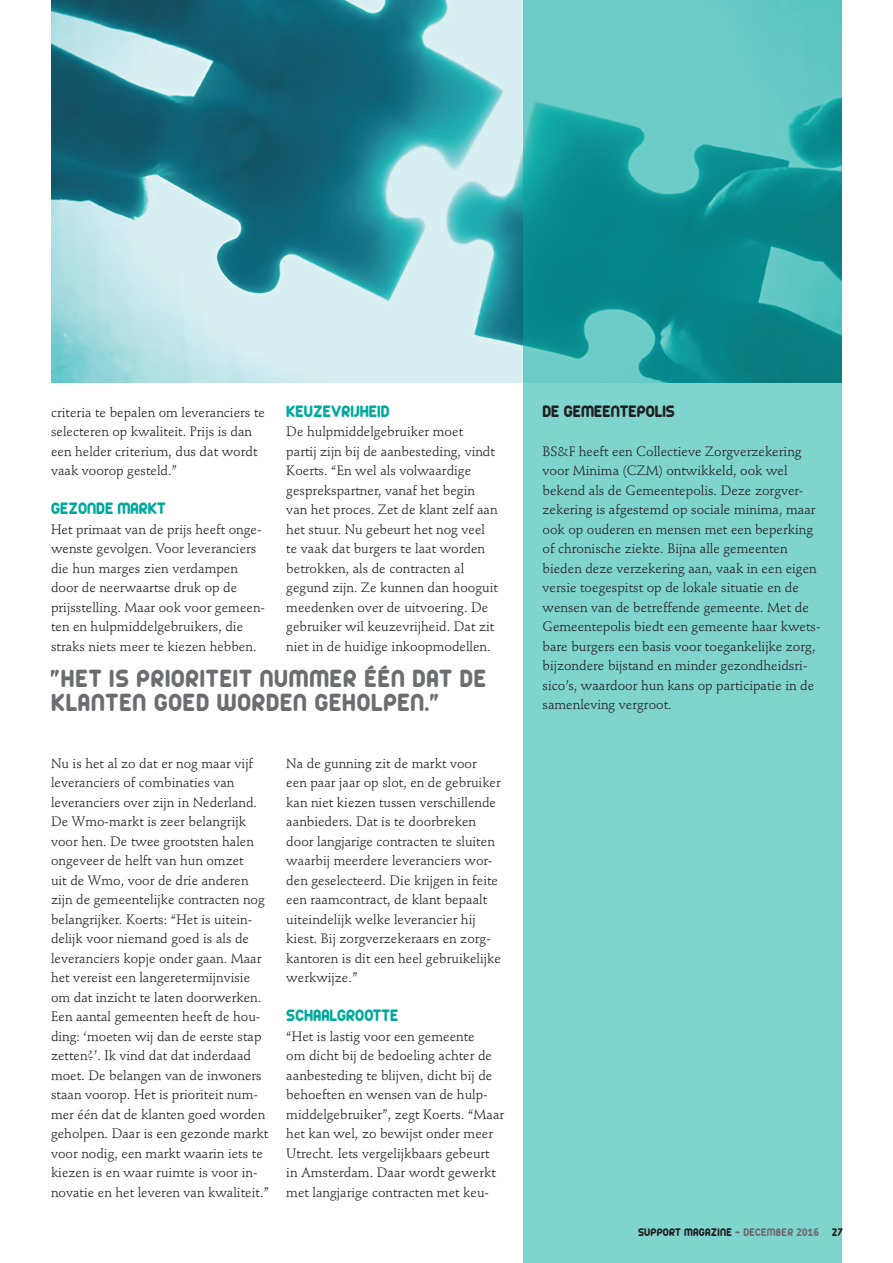
<style>
.page{position:relative;width:893px;height:1263px;background:#fff}
.page>*{position:absolute;margin:0;border:0;box-sizing:border-box;transform-origin:0 0}
.t1{font:27px/24px "z Arista";letter-spacing:.03em;color:#6c6d70}
.t2{font:18px "z Arista";color:#00a99d}
.t3{font:18px "z Arista";color:#231f20}
.t4{font:13.5px/19.5px "Stempel Schneidler Std";color:#231f20}
.t5{font:12px "z Arista";letter-spacing:.02em;color:#231f20}
.s1{color:#6c6d70}
</style>
<div class="page">
<img style="left:51px;top:0;width:472px;height:382px">
<svg style="left:523px;top:0;width:319px;height:1263px;background:#69c6c2"></svg>
<p class="t4" style="left:51px;top:402px;width:215px">criteria te bepalen om leveranciers te selecteren op kwaliteit. Prijs is dan een helder criterium, dus dat wordt vaak voorop gesteld.”</p>
<h2 class="t2" style="left:51px;top:499px;width:116px">GEZONDE MARKT</h2>
<p class="t4" style="left:51px;top:519px;width:216px">Het primaat van de prijs heeft onge&shy;wenste gevolgen. Voor leveranciers die hun marges zien verdampen door de neerwaartse druk op de prijsstelling. Maar ook voor gemeen&shy;ten en hulpmiddelgebruikers, die straks niets meer te kiezen hebben.</p>
<h2 class="t2" style="left:286px;top:402px;width:105px">KEUZEVRIJHEID</h2>
<p class="t4" style="left:286px;top:422px;width:213px">De hulpmiddelgebruiker moet<br>partij zijn bij de aanbesteding, vindt Koerts. “En wel als volwaardige gesprekspartner, vanaf het begin van het proces. Zet de klant zelf aan het stuur. Nu gebeurt het nog veel te vaak dat burgers te laat worden betrokken, als de contracten al gegund zijn. Ze kunnen dan hooguit meedenken over de uitvoering. De gebruiker wil keuzevrijheid. Dat zit niet in de huidige inkoopmodellen.</p>
<h1 class="t1" style="left:51px;top:666px;width:437px">”HET IS PRIORITEIT NUMMER ÉÉN DAT DE<br>KLANTEN GOED WORDEN GEHOLPEN.”</h1>
<p class="t4" style="left:51px;top:753px;width:220px">Nu is het al zo dat er nog maar vijf leveranciers of combinaties van leveranciers over zijn in Nederland.<br>De Wmo-markt is zeer belangrijk voor hen. De twee grootsten halen ongeveer de helft van hun omzet<br>uit de Wmo, voor de drie anderen zijn de gemeentelijke contracten nog belangrijker. Koerts: “Het is uitein&shy;delijk voor niemand goed is als de leveranciers kopje onder gaan. Maar het vereist een langeretermijnvisie om dat inzicht te laten doorwerken.<br>Een aantal gemeenten heeft de hou&shy;ding: ‘moeten wij dan de eerste stap zetten?’. Ik vind dat dat inderdaad moet. De belangen van de inwoners staan voorop. Het is prioriteit num&shy;mer één dat de klanten goed worden geholpen. Daar is een gezonde markt voor nodig, een markt waarin iets te kiezen is en waar ruimte is voor in&shy;novatie en het leveren van kwaliteit.”</p>
<p class="t4" style="left:286px;top:753px;width:216px">Na de gunning zit de markt voor<br>een paar jaar op slot, en de gebruiker kan niet kiezen tussen verschillende aanbieders. Dat is te doorbreken door langjarige contracten te sluiten waarbij meerdere leveranciers wor&shy;den geselecteerd. Die krijgen in feite een raamcontract, de klant bepaalt uiteindelijk welke leverancier hij kiest. Bij zorgverzekeraars en zorg&shy;kantoren is dit een heel gebruikelijke werkwijze.”</p>
<h2 class="t2" style="left:286px;top:1006px;width:114px">SCHAALGROOTTE</h2>
<p class="t4" style="left:286px;top:1026px;width:220px">“Het is lastig voor een gemeente<br>om dicht bij de bedoeling achter de aanbesteding te blijven, dicht bij de behoeften en wensen van de hulp&shy;middelgebruiker”, zegt Koerts. “Maar het kan wel, zo bewijst onder meer Utrecht. Iets vergelijkbaars gebeurt in Amsterdam. Daar wordt gewerkt met langjarige contracten met keu-</p>
<h2 class="t3" style="left:542px;top:402px;width:134px">DE GEMEENTEPOLIS</h2>
<p class="t4" style="left:542px;top:441px;width:280px">BS&amp;F heeft een Collectieve Zorgverzekering voor Minima (CZM) ontwikkeld, ook wel bekend als de Gemeentepolis. Deze zorgver&shy;zekering is afgestemd op sociale minima, maar ook op ouderen en mensen met een beperking of chronische ziekte. Bijna alle gemeenten bieden deze verzekering aan, vaak in een eigen versie toegespitst op de lokale situatie en de wensen van de betreffende gemeente. Met de Gemeentepolis biedt een gemeente haar kwets&shy;bare burgers een basis voor toegankelijke zorg, bijzondere bijstand en minder gezondheidsri&shy;sico’s, waardoor hun kans op participatie in de samenleving vergroot.</p>
<p class="t5" style="left:638px;top:1226px;width:206px">SUPPORT MAGAZINE <span class="s1">- DECEMBER 2016</span> 27</p>
</div>
